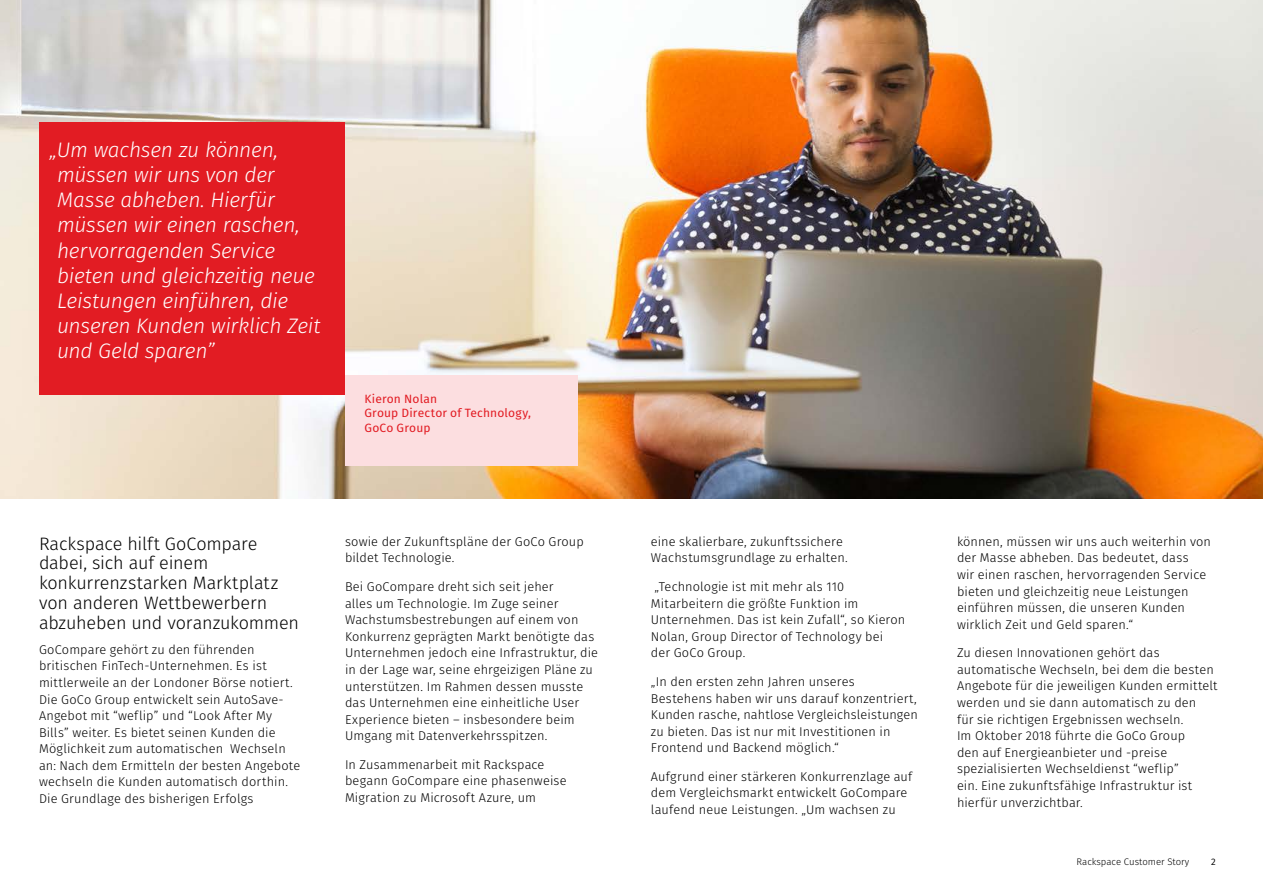
<style>
.page{position:relative;width:1263px;height:893px;background:#fff}
.page>*{position:absolute;margin:0;border:0;box-sizing:border-box;transform-origin:0 0}
.t1{font:italic 300 21px/25.2px "Fira Sans";letter-spacing:-.015em;color:#fff}
.t2{font:300 18px/19.8px "Fira Sans";letter-spacing:-.01em;color:#000}
.t3{font:300 12.75px/16.6px "Fira Sans";letter-spacing:.01em;color:#000}
.t4{font:12px/14.4px "Fira Sans";letter-spacing:.015em;color:#e21c23}
.t5{font:300 9.6px "Fira Sans";color:#000}
.t6{font:9.45px "Fira Sans";color:#000}
</style>
<div class="page">
<img style="left:0;top:0;width:1263px;height:498px">
<div style="left:39px;top:123px;width:306px;height:272px;background:#e21c23"></div>
<div style="left:345px;top:375px;width:232px;height:91px;background:#fcdee0"></div>
<h1 class="t1" style="left:57px;top:137px;width:265px;text-indent:-7px">„Um wachsen zu können, müssen wir uns von der<br>Masse abheben. Hierfür müssen wir einen raschen, hervorragenden Service bieten und gleichzeitig neue<br>Leistungen einführen, die unseren Kunden wirklich Zeit und Geld sparen”</h1>
<p class="t4" style="left:364px;top:391px;width:168px">Kieron Nolan<br>Group Director of Technology,<br>GoCo Group</p>
<h2 class="t2" style="left:39px;top:533px;width:261px">Rackspace hilft GoCompare dabei, sich auf einem konkurrenzstarken Marktplatz von anderen Wettbewerbern abzuheben und voranzukommen</h2>
<p class="t3" style="left:39px;top:641px;width:263px">GoCompare gehört zu den führenden britischen FinTech-Unternehmen. Es ist mittlerweile an der Londoner Börse notiert.<br>Die GoCo Group entwickelt sein AutoSave-Angebot mit “weflip” und “Look After My Bills” weiter. Es bietet seinen Kunden die Möglichkeit zum automatischen Wechseln an: Nach dem Ermitteln der besten Angebote wechseln die Kunden automatisch dorthin.<br>Die Grundlage des bisherigen Erfolgs</p>
<p class="t3" style="left:345px;top:533px;width:240px">sowie der Zukunftspläne der GoCo Group bildet Technologie.</p>
<p class="t3" style="left:345px;top:578px;width:255px">Bei GoCompare dreht sich seit jeher<br>alles um Technologie. Im Zuge seiner Wachstumsbestrebungen auf einem von Konkurrenz geprägten Markt benötigte das Unternehmen jedoch eine Infrastruktur, die in der Lage war, seine ehrgeizigen Pläne zu unterstützen. Im Rahmen dessen musste das Unternehmen eine einheitliche User Experience bieten – insbesondere beim Umgang mit Datenverkehrsspitzen.</p>
<p class="t3" style="left:345px;top:756px;width:223px">In Zusammenarbeit mit Rackspace begann GoCompare eine phasenweise<br>Migration zu Microsoft Azure, um</p>
<p class="t3" style="left:651px;top:533px;width:198px">eine skalierbare, zukunftssichere<br>Wachstumsgrundlage zu erhalten.</p>
<p class="t3" style="left:651px;top:578px;width:256px">„Technologie ist mit mehr als 110<br>Mitarbeitern die größte Funktion im Unternehmen. Das ist kein Zufall“, so Kieron Nolan, Group Director of Technology bei der GoCo Group.</p>
<p class="t3" style="left:651px;top:673px;width:268px">„In den ersten zehn Jahren unseres Bestehens haben wir uns darauf konzentriert, Kunden rasche, nahtlose Vergleichsleistungen zu bieten. Das ist nur mit Investitionen in Frontend und Backend möglich.“</p>
<p class="t3" style="left:651px;top:768px;width:263px">Aufgrund einer stärkeren Konkurrenzlage auf dem Vergleichsmarkt entwickelt GoCompare laufend neue Leistungen. „Um wachsen zu</p>
<p class="t3" style="left:957px;top:533px;width:256px">können, müssen wir uns auch weiterhin von der Masse abheben. Das bedeutet, dass<br>wir einen raschen, hervorragenden Service bieten und gleichzeitig neue Leistungen einführen müssen, die unseren Kunden wirklich Zeit und Geld sparen.“</p>
<p class="t3" style="left:957px;top:644px;width:262px">Zu diesen Innovationen gehört das automatische Wechseln, bei dem die besten Angebote für die jeweiligen Kunden ermittelt werden und sie dann automatisch zu den<br>für sie richtigen Ergebnissen wechseln.<br>Im Oktober 2018 führte die GoCo Group<br>den auf Energieanbieter und -preise spezialisierten Wechseldienst “weflip”<br>ein. Eine zukunftsfähige Infrastruktur ist hierfür unverzichtbar.</p>
<p class="t5" style="left:1076px;top:855px;width:114px">Rackspace Customer Story</p>
<p class="t6" style="left:1211px;top:855px;width:6px">2</p>
</div>
